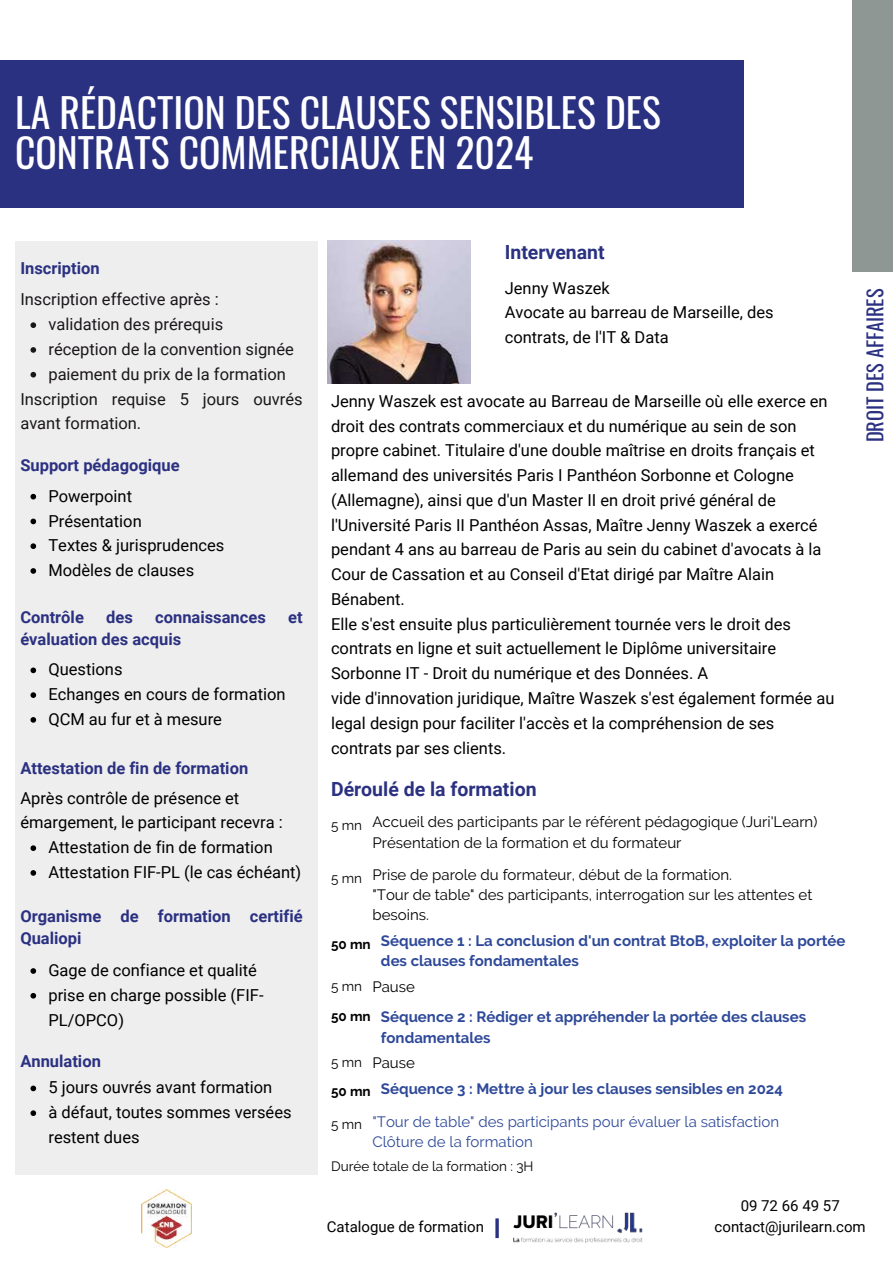
<style>
.page{position:relative;width:893px;height:1264px;background:#fff}
.page>*{position:absolute;margin:0;border:0;box-sizing:border-box;transform-origin:0 0}
.t1{font:39.75px/39.3px "Oswald";color:#fff}
.t2{font:20.4px "Oswald";color:#2b3181}
.t3{font:700 19.5px "Roboto";color:#2b3181}
.t4{font:16.5px/24.8px "Roboto";color:#000}
.t5{font:16.5px "Roboto";color:#1a171b}
.t6{font:700 16.5px/22.5px "Roboto";color:#2b3181}
.t7{font:15px/20.2px "Raleway";color:#000}
.t8{font:700 15px/20.2px "Raleway";color:#2e4999}
.t9{font:15px/32.7px "Raleway";color:#2e4999;text-align:right}
.t10{font:15px/20.2px "Roboto";color:#000;text-align:center}
.t11{font:13.5px "Raleway";color:#000}
.t12{font:700 13.5px "Raleway";color:#000}
.s1{font-size:13.5px}
.s2{font-weight:700}
</style>
<div class="page">
<div style="left:0;top:60px;width:743px;height:147px;background:#2b3181"></div>
<div style="left:15px;top:241px;width:302px;height:933px;background:#eeeded"></div>
<svg style="left:30px;top:322px;width:6px;height:6px"></svg>
<svg style="left:30px;top:347px;width:6px;height:6px"></svg>
<svg style="left:30px;top:372px;width:6px;height:5px"></svg>
<svg style="left:30px;top:494px;width:6px;height:5px"></svg>
<svg style="left:30px;top:518px;width:6px;height:6px"></svg>
<svg style="left:30px;top:543px;width:6px;height:6px"></svg>
<svg style="left:30px;top:568px;width:6px;height:5px"></svg>
<svg style="left:30px;top:667px;width:6px;height:6px"></svg>
<svg style="left:30px;top:692px;width:6px;height:6px"></svg>
<svg style="left:30px;top:717px;width:6px;height:5px"></svg>
<svg style="left:30px;top:845px;width:6px;height:6px"></svg>
<svg style="left:30px;top:870px;width:6px;height:5px"></svg>
<svg style="left:30px;top:968px;width:6px;height:5px"></svg>
<svg style="left:30px;top:993px;width:6px;height:5px"></svg>
<svg style="left:30px;top:1085px;width:6px;height:6px"></svg>
<svg style="left:30px;top:1110px;width:6px;height:5px"></svg>
<img style="left:327px;top:241px;width:143px;height:143px">
<div style="left:852px;top:0;width:40px;height:271px;background:#8e9794"></div>
<hr style="left:495px;top:1218px;width:3px;height:19px;background:#2b3181">
<img style="left:142px;top:1189px;width:49px;height:58px">
<img style="left:513px;top:1212px;width:130px;height:31px">
<h1 class="t1" style="left:15px;top:92px;width:647px">LA RÉDACTION DES CLAUSES SENSIBLES DES<br>CONTRATS COMMERCIAUX EN 2024</h1>
<p class="t6" style="left:20px;top:257px;width:81px">Inscription</p>
<p class="t5" style="left:20px;top:290px;width:200px">Inscription effective après :</p>
<p class="t5" style="left:48px;top:315px;width:176px">validation des prérequis</p>
<p class="t5" style="left:48px;top:340px;width:247px">réception de la convention signée</p>
<p class="t5" style="left:48px;top:364px;width:239px">paiement du prix de la formation</p>
<p class="t5" style="left:20px;top:389px;width:284px">Inscription requise 5 jours ouvrés</p>
<p class="t5" style="left:20px;top:414px;width:122px">avant formation.</p>
<p class="t6" style="left:20px;top:454px;width:161px">Support pédagogique</p>
<p class="t4" style="left:48px;top:483px;width:177px">Powerpoint<br>Présentation<br>Textes &amp; jurisprudences<br>Modèles de clauses</p>
<p class="t6" style="left:20px;top:606px;width:65px">Contrôle</p>
<p class="t6" style="left:106px;top:606px;width:28px">des</p>
<p class="t6" style="left:155px;top:606px;width:112px">connaissances</p>
<p class="t6" style="left:288px;top:606px;width:16px">et</p>
<p class="t6" style="left:20px;top:628px;width:162px">évaluation des acquis</p>
<p class="t4" style="left:48px;top:657px;width:239px">Questions<br>Echanges en cours de formation<br>QCM au fur et à mesure</p>
<p class="t6" style="left:20px;top:757px;width:229px">Attestation de fin de formation</p>
<p class="t4" style="left:20px;top:785px;width:220px">Après contrôle de présence et</p>
<p class="t4" style="left:20px;top:810px;width:264px">émargement, le participant recevra :</p>
<p class="t4" style="left:48px;top:835px;width:226px">Attestation de fin de formation</p>
<p class="t4" style="left:48px;top:860px;width:254px">Attestation FIF-PL (le cas échéant)</p>
<p class="t6" style="left:20px;top:904px;width:284px">Organisme de formation certifié<br>Qualiopi</p>
<p class="t4" style="left:48px;top:958px;width:217px">Gage de confiance et qualité prise en charge possible (FIF-<br>PL/OPCO)</p>
<p class="t6" style="left:20px;top:1049px;width:82px">Annulation</p>
<p class="t4" style="left:48px;top:1075px;width:245px">5 jours ouvrés avant formation<br>à défaut, toutes sommes versées restent dues</p>
<p class="t3" style="left:504px;top:241px;width:101px">Intervenant</p>
<p class="t4" style="left:504px;top:275px;width:270px">Jenny Waszek<br>Avocate au barreau de Marseille, des contrats, de l'IT &amp; Data</p>
<p class="t4" style="left:331px;top:389px;width:505px">Jenny Waszek est avocate au Barreau de Marseille où elle exerce en droit des contrats commerciaux et du numérique au sein de son propre cabinet. Titulaire d'une double maîtrise en droits français et allemand des universités Paris I Panthéon Sorbonne et Cologne (Allemagne), ainsi que d'un Master II en droit privé général de l'Université Paris II Panthéon Assas, Maître Jenny Waszek a exercé pendant 4 ans au barreau de Paris au sein du cabinet d'avocats à la Cour de Cassation et au Conseil d'Etat dirigé par Maître Alain Bénabent.<br>Elle s'est ensuite plus particulièrement tournée vers le droit des contrats en ligne et suit actuellement le Diplôme universitaire Sorbonne IT - Droit du numérique et des Données. A<br>vide d'innovation juridique, Maître Waszek s'est également formée au legal design pour faciliter l'accès et la compréhension de ses contrats par ses clients.</p>
<p class="t3" style="left:331px;top:777px;width:207px">Déroulé de la formation</p>
<p class="t11" style="left:331px;top:817px;width:33px">5 mn</p>
<p class="t11" style="left:331px;top:870px;width:33px">5 mn</p>
<p class="t7" style="left:372px;top:812px;width:446px">Accueil des participants par le référent pédagogique (Juri'Learn)<br>Présentation de la formation et du formateur</p>
<p class="t7" style="left:372px;top:864px;width:441px">Prise de parole du formateur, début de la formation.<br>"Tour de table" des participants, interrogation sur les attentes et besoins.</p>
<p class="t12" style="left:331px;top:936px;width:41px">50 mn</p>
<p class="t8" style="left:381px;top:930px;width:466px">Séquence 1 : La conclusion d'un contrat BtoB, exploiter la portée des clauses fondamentales</p>
<p class="t7" style="left:331px;top:976px;width:85px"><span class="s1">5 mn</span> Pause</p>
<p class="t12" style="left:331px;top:1008px;width:41px">50 mn</p>
<p class="t8" style="left:381px;top:1006px;width:426px">Séquence 2 : Rédiger et appréhender la portée des clauses fondamentales</p>
<p class="t7" style="left:331px;top:1052px;width:85px"><span class="s1">5 mn</span> Pause</p>
<p class="t9" style="left:331px;top:1072px;width:453px"><sub>50</sub> <sub>mn</sub> <span class="s2">Séquence 3 : Mettre à jour les clauses sensibles en 2024 </span>"Tour de table" des participants pour évaluer la satisfaction</p>
<p class="t9" style="left:372px;top:1125px;width:162px">Clôture de la formation</p>
<p class="t11" style="left:331px;top:1116px;width:33px">5 mn</p>
<p class="t11" style="left:331px;top:1158px;width:204px">Durée totale de la formation : 3H</p>
<p class="t2" style="left:859px;top:442px;width:155px;rotate:-90deg">DROIT DES AFFAIRES</p>
<p class="t10" style="left:327px;top:1216px;width:159px">Catalogue de formation</p>
<p class="t10" style="left:714px;top:1195px;width:153px">09 72 66 49 57 contact@jurilearn.com</p>
</div>
